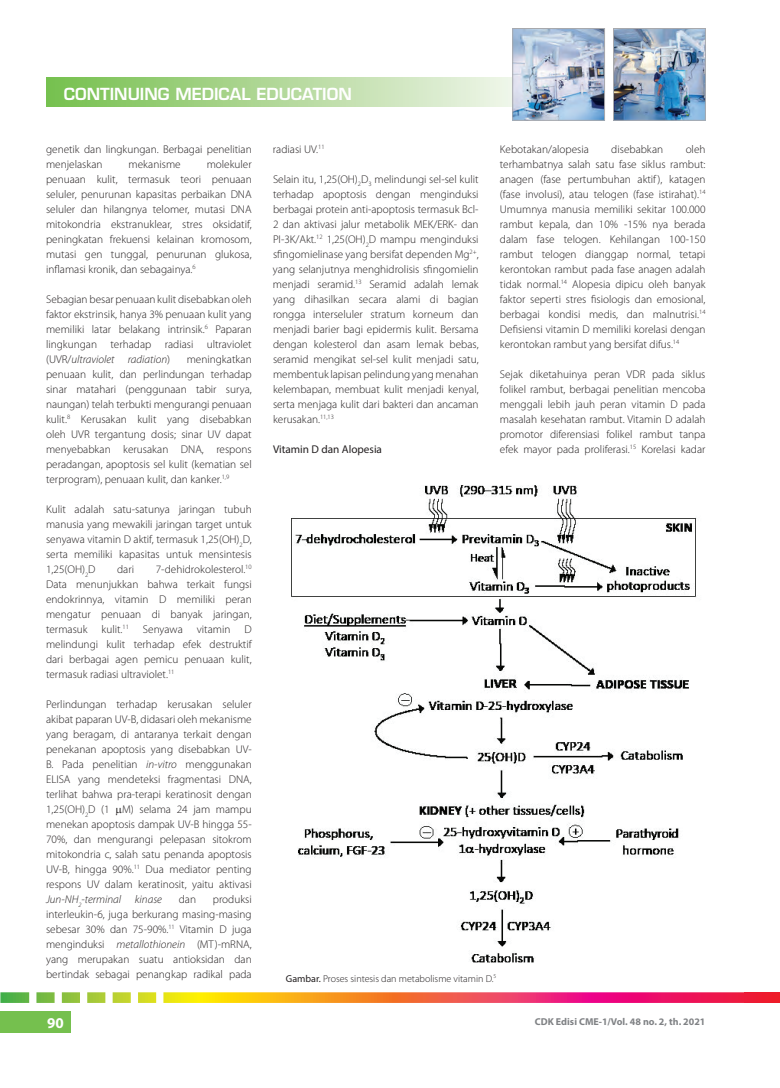
<style>
.page{position:relative;width:780px;height:1088px;background:#fff}
.page>*{position:absolute;margin:0;border:0;box-sizing:border-box;transform-origin:0 0}
.t1{font:600 16.25px "Eurostile LT Std";color:#fff}
.t2{font:700 15px "Myriad Pro";color:#fff}
.t3{font:300 11.25px/15px "Myriad Pro";color:#231f20;text-align:justify}
.t4{font:11.25px "Myriad Pro";color:#231f20}
.t5{font:300 10px "Myriad Pro";color:#231f20}
.t6{font:700 10px "Myriad Pro";color:#808285}
.s1{font-style:italic}
.s2{font-weight:400}
</style>
<div class="page">
<div style="left:0;top:1012px;width:71px;height:21px;background:#75c04e"></div>
<svg style="left:0;top:992px;width:780px;height:11px;background:#e57c4f"></svg>
<svg style="left:46px;top:78px;width:466px;height:29px;background:#b2d99a"></svg>
<img style="left:615px;top:30px;width:88px;height:88px">
<div style="left:613px;top:28px;width:92px;height:92px;border:1px solid #a8a9ad"></div>
<img style="left:514px;top:30px;width:88px;height:88px">
<div style="left:512px;top:28px;width:92px;height:92px;border:1px solid #a8a9ad"></div>
<img style="left:291px;top:485px;width:406px;height:478px">
<h1 class="t1" style="left:64px;top:84px;width:289px">CONTINUING MEDICAL EDUCATION</h1>
<p class="t3" style="left:46px;top:142px;width:207px">genetik dan lingkungan. Berbagai penelitian menjelaskan</p>
<p class="t3" style="left:46px;top:157px;width:207px;text-indent:161px">molekuler penuaan kulit, termasuk teori penuaan seluler, penurunan kapasitas perbaikan DNA seluler dan hilangnya telomer, mutasi DNA mitokondria ekstranuklear, stres oksidatif, peningkatan frekuensi kelainan kromosom, mutasi gen tunggal, penurunan glukosa, inflamasi kronik, dan sebagainya.<sup>6</sup></p>
<p class="t3" style="left:46px;top:292px;width:207px">Sebagian besar penuaan kulit disebabkan oleh faktor ekstrinsik, hanya 3% penuaan kulit yang memiliki latar belakang intrinsik.<sup>6</sup> Paparan lingkungan terhadap radiasi ultraviolet (UVR/<span class="s1">ultraviolet radiation</span>)</p>
<p class="t3" style="left:128px;top:157px;width:54px">mekanisme</p>
<p class="t3" style="left:46px;top:352px;width:207px;text-indent:140px">meningkatkan penuaan kulit, dan perlindungan terhadap sinar matahari (penggunaan tabir surya, naungan) telah terbukti mengurangi penuaan kulit.<sup>8</sup> Kerusakan kulit yang disebabkan oleh UVR tergantung dosis; sinar UV dapat menyebabkan kerusakan DNA, respons peradangan, apoptosis sel kulit (kematian sel terprogram), penuaan kulit, dan kanker.<sup>1,9</sup></p>
<p class="t3" style="left:46px;top:502px;width:207px">Kulit adalah satu-satunya jaringan tubuh manusia yang mewakili jaringan target untuk senyawa vitamin D aktif, termasuk 1,25(OH)<sub>2</sub>D, serta memiliki kapasitas untuk mensintesis 1,25(OH)<sub>2</sub>D</p>
<p class="t3" style="left:46px;top:562px;width:207px;text-indent:110px">7-dehidrokolesterol.<sup>10<br></sup>Data menunjukkan bahwa terkait fungsi endokrinnya, vitamin D memiliki peran mengatur penuaan di banyak jaringan, termasuk kulit.<sup>11</sup> Senyawa vitamin D melindungi kulit terhadap efek destruktif dari berbagai agen pemicu penuaan kulit, termasuk radiasi ultraviolet.<sup>11</sup></p>
<p class="t3" style="left:46px;top:697px;width:207px">Perlindungan terhadap kerusakan seluler akibat paparan UV-B, didasari oleh mekanisme yang beragam, di antaranya terkait dengan penekanan apoptosis yang disebabkan UV-B. Pada penelitian <span class="s1">in-vitro</span> menggunakan ELISA yang mendeteksi fragmentasi DNA, terlihat bahwa pra-terapi keratinosit dengan 1,25(OH)<sub>2</sub>D (1 M) selama 24 jam mampu menekan apoptosis dampak UV-B hingga 55- 70%, dan mengurangi pelepasan sitokrom mitokondria c, salah satu penanda apoptosis UV-B, hingga 90%.<sup>11</sup> Dua mediator penting respons UV dalam keratinosit, yaitu aktivasi <span class="s1">Jun-NH</span><sub>2</sub><span class="s1">-terminal kinase</span></p>
<p class="t3" style="left:117px;top:562px;width:18px">dari</p>
<p class="t3" style="left:46px;top:892px;width:207px;text-indent:167px">produksi interleukin-6, juga berkurang masing-masing sebesar 30% dan 75-90%.<sup>11</sup> Vitamin D juga menginduksi <span class="s1">metallothionein</span> (MT)-mRNA, yang merupakan suatu antioksidan dan bertindak sebagai penangkap radikal pada</p>
<p class="t3" style="left:179px;top:892px;width:19px">dan</p>
<p class="t3" style="left:273px;top:142px;width:53px">radiasi UV.<sup>11</sup></p>
<p class="t3" style="left:273px;top:172px;width:207px">Selain itu, 1,25(OH)<sub>2</sub>D<sub>3</sub> melindungi sel-sel kulit terhadap apoptosis dengan menginduksi berbagai protein anti-apoptosis termasuk Bcl-2 dan aktivasi jalur metabolik MEK/ERK- dan PI-3K/Akt.<sup>12</sup> 1,25(OH)<sub>2</sub>D mampu menginduksi sfingomielinase yang bersifat dependen Mg<sup>2+</sup>, yang selanjutnya menghidrolisis sfingomielin menjadi seramid.<sup>13</sup> Seramid adalah lemak yang dihasilkan secara alami di bagian rongga interseluler stratum korneum dan menjadi barier bagi epidermis kulit. Bersama dengan kolesterol dan asam lemak bebas, seramid mengikat sel-sel kulit menjadi satu, membentuk lapisan pelindung yang menahan kelembapan, membuat kulit menjadi kenyal, serta menjaga kulit dari bakteri dan ancaman kerusakan.<sup>11,13</sup></p>
<p class="t4" style="left:273px;top:442px;width:111px">Vitamin D dan Alopesia</p>
<p class="t3" style="left:500px;top:142px;width:207px;text-indent:186px">oleh terhambatnya salah satu fase siklus rambut: anagen (fase pertumbuhan aktif ), katagen (fase involusi), atau telogen (fase istirahat).<sup>14<br></sup>Umumnya manusia memiliki sekitar 100.000 rambut kepala, dan 10% -15% nya berada dalam fase telogen. Kehilangan 100-150 rambut telogen dianggap normal, tetapi kerontokan rambut pada fase anagen adalah tidak normal.<sup>14</sup> Alopesia dipicu oleh banyak faktor seperti stres fisiologis dan emosional, berbagai kondisi medis, dan malnutrisi.<sup>14<br></sup>Defisiensi vitamin D memiliki korelasi dengan kerontokan rambut yang bersifat difus.<sup>14</sup></p>
<p class="t3" style="left:500px;top:367px;width:207px">Sejak diketahuinya peran VDR pada siklus folikel rambut, berbagai penelitian mencoba menggali lebih jauh peran vitamin D pada masalah kesehatan rambut. Vitamin D adalah promotor diferensiasi folikel rambut tanpa efek mayor pada proliferasi.<sup>15</sup> Korelasi kadar</p>
<p class="t3" style="left:500px;top:142px;width:90px">Kebotakan/alopesia</p>
<p class="t3" style="left:611px;top:142px;width:53px">disebabkan</p>
<p class="t5" style="left:286px;top:973px;width:212px"><span class="s2">Gambar.</span> Proses sintesis dan metabolisme vitamin D.<sup>5</sup></p>
<h2 class="t2" style="left:47px;top:1013px;width:18px">90</h2>
<p class="t6" style="left:535px;top:1015px;width:172px">CDK Edisi CME-1/Vol. 48 no. 2, th. 2021</p>
</div>
